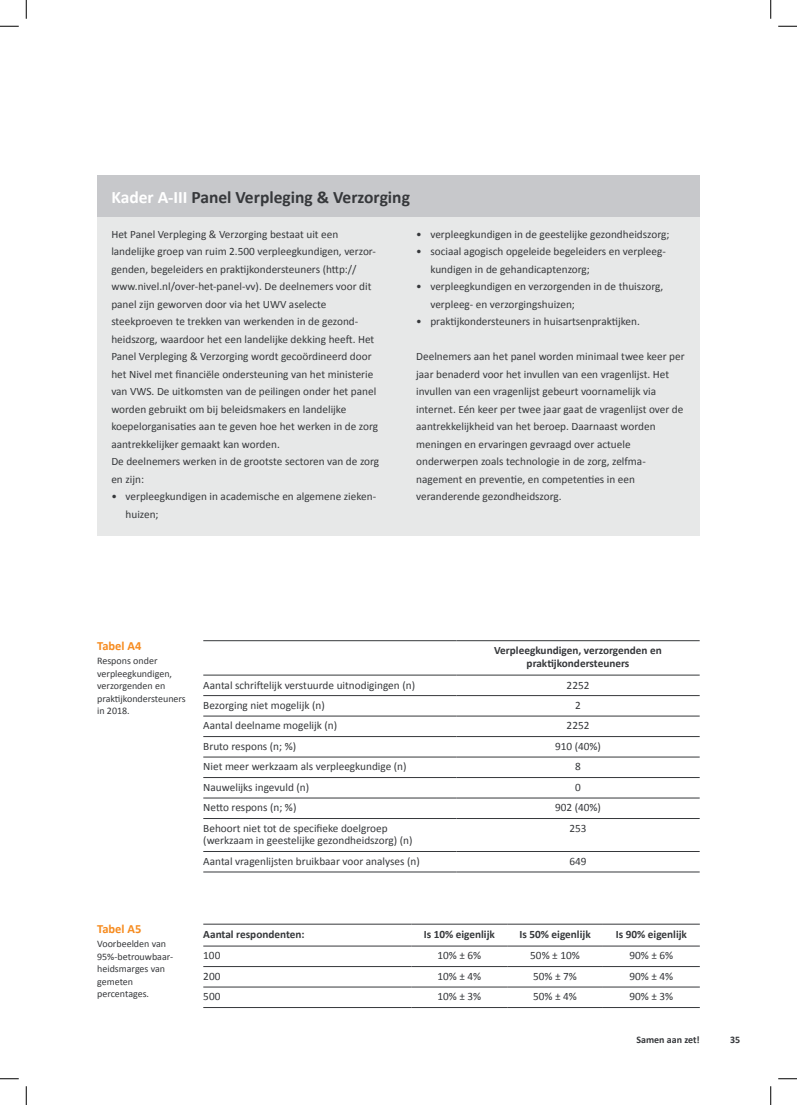
<style>
.page{position:relative;width:797px;height:1105px;background:#fff}
.page>*{position:absolute;margin:0;border:0;box-sizing:border-box;transform-origin:0 0}
.t1{font:700 17.5px "Calibri";color:#36383b}
.t2{font:700 12.5px "Calibri";color:#f68b1f}
.t3{font:11.25px/17.5px "Calibri";color:#36383b}
.t4{font:700 11.25px/12.5px "Calibri";color:#36383b;text-align:center}
.t5{font:10px/12.5px "Calibri";color:#36383b}
.t6{font:700 10px "Calibri";color:#36383b}
.s1{color:#fff}
</style>
<div class="page">
<hr style="left:203px;top:695px;width:253px;height:1px;background:#36383b">
<hr style="left:456px;top:695px;width:243px;height:1px;background:#36383b">
<hr style="left:203px;top:716px;width:253px;height:1px;background:#36383b">
<hr style="left:456px;top:716px;width:243px;height:1px;background:#36383b">
<hr style="left:456px;top:736px;width:243px;height:1px;background:#36383b">
<hr style="left:456px;top:757px;width:243px;height:1px;background:#36383b">
<hr style="left:456px;top:777px;width:243px;height:1px;background:#36383b">
<hr style="left:456px;top:798px;width:243px;height:1px;background:#36383b">
<hr style="left:456px;top:818px;width:243px;height:1px;background:#36383b">
<hr style="left:456px;top:851px;width:243px;height:1px;background:#36383b">
<hr style="left:456px;top:872px;width:243px;height:1px;background:#36383b">
<hr style="left:203px;top:736px;width:253px;height:1px;background:#36383b">
<hr style="left:203px;top:757px;width:253px;height:1px;background:#36383b">
<hr style="left:203px;top:777px;width:253px;height:1px;background:#36383b">
<hr style="left:203px;top:798px;width:253px;height:1px;background:#36383b">
<hr style="left:203px;top:818px;width:253px;height:1px;background:#36383b">
<hr style="left:203px;top:851px;width:253px;height:1px;background:#36383b">
<hr style="left:203px;top:872px;width:253px;height:1px;background:#36383b">
<hr style="left:203px;top:640px;width:253px;height:1px;background:#36383b">
<hr style="left:456px;top:640px;width:243px;height:1px;background:#36383b">
<hr style="left:203px;top:675px;width:253px;height:1px;background:#36383b">
<hr style="left:456px;top:675px;width:243px;height:1px;background:#36383b">
<div style="left:97px;top:217px;width:602px;height:318px;background:#e7e8e8"></div>
<div style="left:97px;top:175px;width:602px;height:42px;background:#c7c8cb"></div>
<hr style="left:203px;top:966px;width:208px;height:1px;background:#36383b">
<hr style="left:411px;top:966px;width:96px;height:1px;background:#36383b">
<hr style="left:507px;top:966px;width:96px;height:1px;background:#36383b">
<hr style="left:603px;top:966px;width:96px;height:1px;background:#36383b">
<hr style="left:203px;top:987px;width:208px;height:1px;background:#36383b">
<hr style="left:411px;top:987px;width:96px;height:1px;background:#36383b">
<hr style="left:507px;top:987px;width:96px;height:1px;background:#36383b">
<hr style="left:603px;top:987px;width:96px;height:1px;background:#36383b">
<hr style="left:203px;top:1007px;width:208px;height:1px;background:#36383b">
<hr style="left:411px;top:1007px;width:96px;height:1px;background:#36383b">
<hr style="left:507px;top:1007px;width:96px;height:1px;background:#36383b">
<hr style="left:603px;top:1007px;width:96px;height:1px;background:#36383b">
<hr style="left:203px;top:924px;width:208px;height:1px;background:#36383b">
<hr style="left:411px;top:924px;width:96px;height:1px;background:#36383b">
<hr style="left:507px;top:924px;width:96px;height:1px;background:#36383b">
<hr style="left:603px;top:924px;width:96px;height:1px;background:#36383b">
<hr style="left:203px;top:946px;width:208px;height:1px;background:#36383b">
<hr style="left:411px;top:946px;width:96px;height:1px;background:#36383b">
<hr style="left:507px;top:946px;width:96px;height:1px;background:#36383b">
<hr style="left:603px;top:946px;width:96px;height:1px;background:#36383b">
<svg style="left:0;top:25px;width:19px;height:2px"></svg>
<svg style="left:778px;top:25px;width:19px;height:2px"></svg>
<svg style="left:0;top:1078px;width:19px;height:1px"></svg>
<svg style="left:778px;top:1078px;width:19px;height:1px"></svg>
<svg style="left:25px;top:0;width:2px;height:19px"></svg>
<svg style="left:25px;top:1086px;width:2px;height:19px"></svg>
<svg style="left:770px;top:0;width:1px;height:19px"></svg>
<svg style="left:770px;top:1086px;width:1px;height:19px"></svg>
<h1 class="t1" style="left:111px;top:184px;width:300px"><span class="s1">Kader A-III</span> Panel Verpleging &amp; Verzorging</h1>
<p class="t3" style="left:111px;top:225px;width:269px">Het Panel Verpleging &amp; Verzorging bestaat uit een landelijke groep van ruim 2.500 verpleegkundigen, verzor&shy;genden, begeleiders en praktijkondersteuners (http:// www.nivel.nl/over-het-panel-vv). De deelnemers voor dit panel zijn geworven door via het UWV aselecte steekproeven te trekken van werkenden in de gezond&shy;heidszorg, waardoor het een landelijke dekking heeft. Het Panel Verpleging &amp; Verzorging wordt gecoördineerd door het Nivel met financiële ondersteuning van het ministerie van VWS. De uitkomsten van de peilingen onder het panel worden gebruikt om bij beleidsmakers en landelijke koepelorganisaties aan te geven hoe het werken in de zorg aantrekkelijker gemaakt kan worden.<br>De deelnemers werken in de grootste sectoren van de zorg en zijn:</p>
<p class="t3" style="left:125px;top:488px;width:252px;text-indent:-14px">• verpleegkundigen in academische en algemene zieken&shy;huizen;</p>
<p class="t3" style="left:416px;top:225px;width:255px">• verpleegkundigen in de geestelijke gezondheidszorg;</p>
<p class="t3" style="left:430px;top:243px;width:237px;text-indent:-14px">• sociaal agogisch opgeleide begeleiders en verpleeg&shy;kundigen in de gehandicaptenzorg;</p>
<p class="t3" style="left:430px;top:278px;width:234px;text-indent:-14px">• verpleegkundigen en verzorgenden in de thuiszorg, verpleeg- en verzorgingshuizen;</p>
<p class="t3" style="left:416px;top:313px;width:225px">• praktijkondersteuners in huisartsenpraktijken.</p>
<p class="t3" style="left:416px;top:348px;width:270px">Deelnemers aan het panel worden minimaal twee keer per jaar benaderd voor het invullen van een vragenlijst. Het invullen van een vragenlijst gebeurt voornamelijk via internet. Eén keer per twee jaar gaat de vragenlijst over de aantrekkelijkheid van het beroep. Daarnaast worden meningen en ervaringen gevraagd over actuele onderwerpen zoals technologie in de zorg, zelfma&shy;nagement en preventie, en competenties in een veranderende gezondheidszorg.</p>
<p class="t2" style="left:97px;top:637px;width:46px">Tabel A4</p>
<p class="t5" style="left:97px;top:654px;width:90px">Respons onder verpleegkundigen, verzorgenden en praktijkondersteuners in 2018.</p>
<p class="t4" style="left:494px;top:644px;width:169px">Verpleegkundigen, verzorgenden en praktijkondersteuners</p>
<p class="t3" style="left:203px;top:676px;width:213px">Aantal schriftelijk verstuurde uitnodigingen (n)</p>
<p class="t3" style="left:566px;top:676px;width:24px">2252</p>
<p class="t3" style="left:203px;top:696px;width:123px">Bezorging niet mogelijk (n)</p>
<p class="t3" style="left:575px;top:696px;width:7px">2</p>
<p class="t3" style="left:203px;top:717px;width:135px">Aantal deelname mogelijk (n)</p>
<p class="t3" style="left:566px;top:717px;width:24px">2252</p>
<p class="t3" style="left:203px;top:737px;width:94px">Bruto respons (n; %)</p>
<p class="t3" style="left:555px;top:737px;width:47px">910 (40%)</p>
<p class="t3" style="left:203px;top:758px;width:205px">Niet meer werkzaam als verpleegkundige (n)</p>
<p class="t3" style="left:575px;top:758px;width:7px">8</p>
<p class="t3" style="left:203px;top:778px;width:107px">Nauwelijks ingevuld (n)</p>
<p class="t3" style="left:575px;top:778px;width:7px">0</p>
<p class="t3" style="left:203px;top:799px;width:95px">Netto respons (n; %)</p>
<p class="t3" style="left:555px;top:799px;width:47px">902 (40%)</p>
<p class="t3" style="left:203px;top:822px;width:211px;line-height:12.5px">Behoort niet tot de specifieke doelgroep (werkzaam in geestelijke gezondheidszorg) (n)</p>
<p class="t3" style="left:569px;top:819px;width:19px">253</p>
<p class="t3" style="left:203px;top:852px;width:218px">Aantal vragenlijsten bruikbaar voor analyses (n)</p>
<p class="t3" style="left:569px;top:852px;width:19px">649</p>
<p class="t2" style="left:97px;top:920px;width:46px">Tabel A5</p>
<p class="t5" style="left:97px;top:938px;width:77px">Voorbeelden van<br>95%-betrouwbaar&shy;heidsmarges van gemeten percentages.</p>
<p class="t4" style="left:203px;top:927px;width:103px">Aantal respondenten:</p>
<p class="t4" style="left:423px;top:927px;width:73px">Is 10% eigenlijk</p>
<p class="t4" style="left:519px;top:927px;width:73px">Is 50% eigenlijk</p>
<p class="t4" style="left:615px;top:927px;width:73px">Is 90% eigenlijk</p>
<p class="t3" style="left:203px;top:947px;width:19px">100</p>
<p class="t3" style="left:437px;top:947px;width:45px">10% ± 6%</p>
<p class="t3" style="left:530px;top:947px;width:51px">50% ± 10%</p>
<p class="t3" style="left:629px;top:947px;width:45px">90% ± 6%</p>
<p class="t3" style="left:203px;top:967px;width:19px">200</p>
<p class="t3" style="left:437px;top:967px;width:45px">10% ± 4%</p>
<p class="t3" style="left:533px;top:967px;width:45px">50% ± 7%</p>
<p class="t3" style="left:629px;top:967px;width:45px">90% ± 4%</p>
<p class="t3" style="left:203px;top:988px;width:19px">500</p>
<p class="t3" style="left:437px;top:988px;width:45px">10% ± 3%</p>
<p class="t3" style="left:533px;top:988px;width:45px">50% ± 4%</p>
<p class="t3" style="left:629px;top:988px;width:45px">90% ± 3%</p>
<p class="t6" style="left:636px;top:1032px;width:65px">Samen aan zet!</p>
<p class="t6" style="left:730px;top:1032px;width:12px">35</p>
</div>
